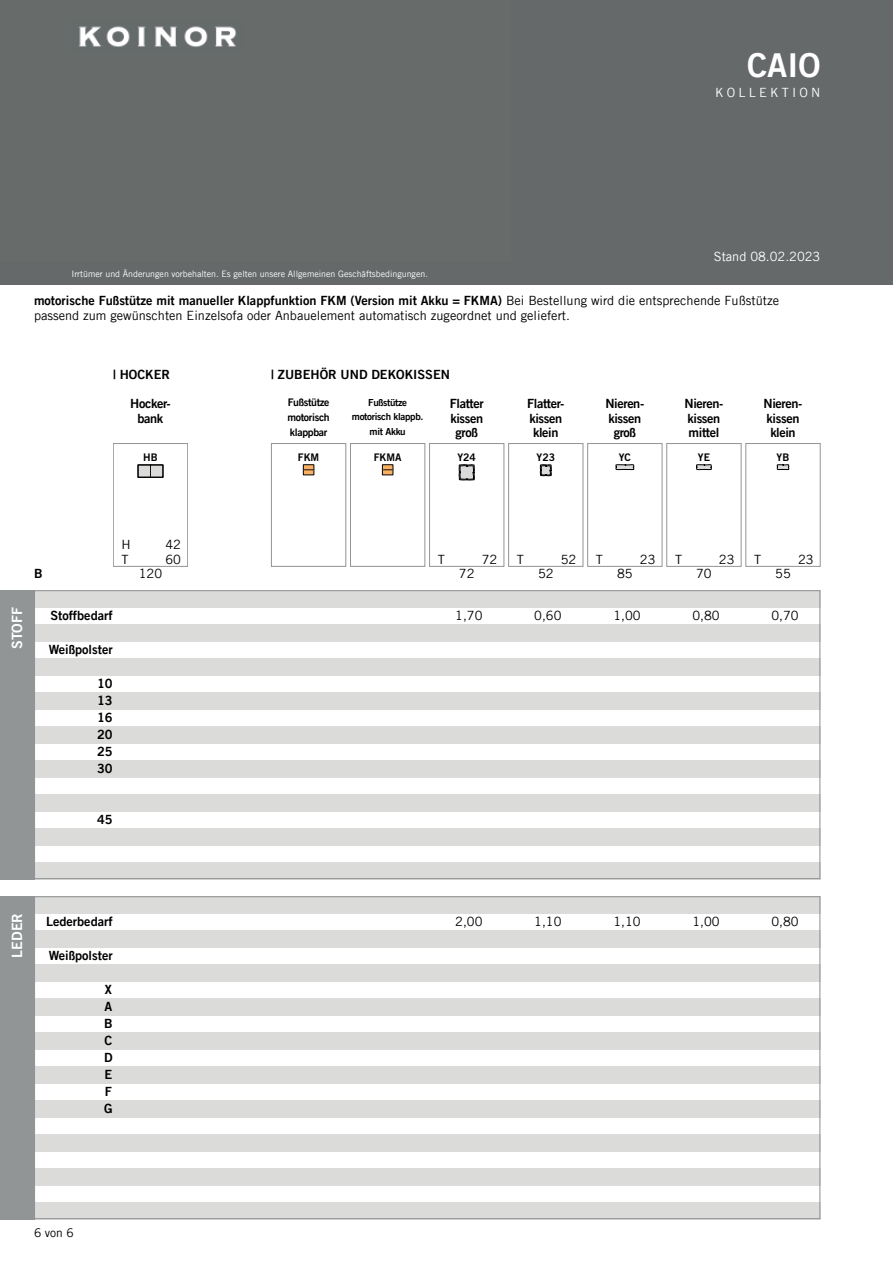
<style>
.page{position:relative;width:893px;height:1263px;background:#fff}
.page>*{position:absolute;margin:0;border:0;box-sizing:border-box;transform-origin:0 0}
.t1{font:33px "Trade Gothic LT Bold Two";color:#fff}
.t2{font:14.25px "Trade Gothic LT Bold Two";color:#fff}
.t3{font:12.75px/17px "Trade Gothic LT Bold Two";color:#000001;text-align:justify}
.t4{font:12.75px "Trade Gothic LT";color:#000001}
.t5{font:12.75px/14.7px "Trade Gothic LT Bold Two";letter-spacing:-.03em;color:#000001}
.t6{font:12.75px "Trade Gothic LT";color:#fff}
.t7{font:12.75px "Trade Gothic LT";letter-spacing:.25em;color:#fff}
.t8{font:12px "Trade Gothic LT";color:#000001}
.t9{font:10.5px/14.7px "Trade Gothic LT Bold Two";letter-spacing:-.03em;color:#000001;text-align:justify}
.t10{font:9.75px/14.7px "Trade Gothic LT Bold Two";letter-spacing:-.03em;color:#000001;text-align:center}
.t11{font:8.85px "Trade Gothic LT";color:#fff}
.s1{font-family:"Trade Gothic LT"}
</style>
<div class="page">
<div style="left:0;top:0;width:893px;height:285px;background:#656969"></div>
<svg style="left:33px;top:590px;width:788px;height:630px"></svg>
<div style="left:0;top:590px;width:34px;height:289px;background:#929595"></div>
<div style="left:0;top:896px;width:34px;height:323px;background:#929595"></div>
<img style="left:78px;top:26px;width:159px;height:21px">
<div style="left:745px;top:443px;width:75px;height:124px;border:1px solid #929595"></div>
<svg style="left:777px;top:464px;width:12px;height:6px"></svg>
<div style="left:666px;top:443px;width:75px;height:124px;border:1px solid #929595"></div>
<svg style="left:696px;top:464px;width:16px;height:6px"></svg>
<div style="left:587px;top:443px;width:75px;height:124px;border:1px solid #929595"></div>
<svg style="left:615px;top:464px;width:19px;height:6px"></svg>
<div style="left:508px;top:443px;width:75px;height:124px;border:1px solid #929595"></div>
<svg style="left:540px;top:464px;width:12px;height:13px"></svg>
<div style="left:429px;top:443px;width:75px;height:124px;border:1px solid #929595"></div>
<svg style="left:459px;top:464px;width:16px;height:17px"></svg>
<div style="left:350px;top:443px;width:75px;height:124px;border:1px solid #929595"></div>
<svg style="left:382px;top:465px;width:11px;height:10px"></svg>
<div style="left:382px;top:465px;width:11px;height:10px;border:1px solid #000001"></div>
<svg style="left:382px;top:470px;width:12px;height:1px"></svg>
<div style="left:271px;top:443px;width:75px;height:124px;border:1px solid #929595"></div>
<svg style="left:303px;top:465px;width:11px;height:10px"></svg>
<div style="left:303px;top:465px;width:11px;height:10px;border:1px solid #000001"></div>
<div style="left:113px;top:443px;width:75px;height:124px;border:1px solid #929595"></div>
<div style="left:138px;top:465px;width:25px;height:12px;background:#dbdcda"></div>
<div style="left:138px;top:465px;width:25px;height:13px;border:1px solid #000001"></div>
<div style="left:138px;top:465px;width:25px;height:12px;border:1px dashed #000001"></div>
<svg style="left:150px;top:465px;width:1px;height:12px"></svg>
<h1 class="t1" style="left:747px;top:45px;width:75px">CAIO</h1>
<p class="t7" style="left:715px;top:84px;width:107px">KOLLEKTION</p>
<p class="t11" style="left:71px;top:268px;width:358px">Irrtümer und Änderungen vorbehalten. Es gelten unsere Allgemeinen Geschäftsbedingungen.</p>
<p class="t6" style="left:714px;top:249px;width:108px">Stand 08.02.2023</p>
<p class="t3" style="left:34px;top:292px;width:746px">motorische Fußstütze mit manueller Klappfunktion FKM (Version mit Akku = FKMA) <span class="s1">Bei Bestellung wird die entsprechende Fußstütze</span></p>
<p class="t4" style="left:34px;top:307px;width:537px">passend zum gewünschten Einzelsofa oder Anbauelement automatisch zugeordnet und geliefert.</p>
<p class="t3" style="left:113px;top:366px;width:58px">| HOCKER</p>
<p class="t3" style="left:271px;top:366px;width:180px">| ZUBEHÖR UND DEKOKISSEN</p>
<p class="t5" style="left:130px;top:396px;width:42px;text-align:center">Hocker&shy;bank</p>
<p class="t9" style="left:287px;top:395px;width:44px">Fußstütze motorisch klappbar</p>
<p class="t10" style="left:352px;top:395px;width:73px">Fußstütze motorisch klappb. mit Akku</p>
<p class="t5" style="left:450px;top:396px;width:35px;text-align:center">Flatter kissen groß</p>
<p class="t5" style="left:527px;top:396px;width:39px">Flatter&shy;kissen klein</p>
<p class="t5" style="left:605px;top:396px;width:40px;text-align:center">Nieren&shy;kissen groß</p>
<p class="t5" style="left:684px;top:396px;width:40px">Nieren&shy;kissen mittel</p>
<p class="t5" style="left:763px;top:396px;width:40px">Nieren&shy;kissen klein</p>
<p class="t9" style="left:143px;top:450px;width:16px">HB</p>
<p class="t9" style="left:298px;top:450px;width:23px">FKM</p>
<p class="t9" style="left:374px;top:450px;width:29px">FKMA</p>
<p class="t9" style="left:457px;top:450px;width:20px">Y24</p>
<p class="t9" style="left:536px;top:450px;width:20px">Y23</p>
<p class="t9" style="left:619px;top:450px;width:14px">YC</p>
<p class="t9" style="left:698px;top:450px;width:14px">YE</p>
<p class="t9" style="left:776px;top:450px;width:14px">YB</p>
<p class="t2" style="left:8px;top:649px;width:43px;rotate:-90deg">STOFF</p>
<p class="t3" style="left:34px;top:564px;width:10px">B</p>
<p class="t4" style="left:122px;top:537px;width:11px">H</p>
<p class="t4" style="left:165px;top:537px;width:17px">42</p>
<p class="t4" style="left:122px;top:552px;width:9px">T</p>
<p class="t4" style="left:165px;top:552px;width:17px">60</p>
<p class="t4" style="left:438px;top:552px;width:9px">T</p>
<p class="t4" style="left:482px;top:552px;width:17px">72</p>
<p class="t4" style="left:517px;top:552px;width:9px">T</p>
<p class="t4" style="left:561px;top:552px;width:17px">52</p>
<p class="t4" style="left:596px;top:552px;width:9px">T</p>
<p class="t4" style="left:640px;top:552px;width:17px">23</p>
<p class="t4" style="left:675px;top:552px;width:9px">T</p>
<p class="t4" style="left:719px;top:552px;width:17px">23</p>
<p class="t4" style="left:754px;top:552px;width:9px">T</p>
<p class="t4" style="left:798px;top:552px;width:17px">23</p>
<p class="t4" style="left:139px;top:566px;width:25px">120</p>
<p class="t4" style="left:459px;top:566px;width:17px">72</p>
<p class="t4" style="left:538px;top:566px;width:17px">52</p>
<p class="t4" style="left:617px;top:566px;width:17px">85</p>
<p class="t4" style="left:696px;top:566px;width:17px">70</p>
<p class="t4" style="left:775px;top:566px;width:17px">55</p>
<p class="t3" style="left:50px;top:607px;width:64px">Stoffbedarf</p>
<p class="t3" style="left:49px;top:641px;width:65px">Weißpolster</p>
<p class="t3" style="left:97px;top:675px;width:17px">10<br>13<br>16<br>20<br>25<br>30</p>
<p class="t4" style="left:455px;top:608px;width:29px">1,70</p>
<p class="t4" style="left:534px;top:608px;width:29px">0,60</p>
<p class="t4" style="left:613px;top:608px;width:29px">1,00</p>
<p class="t4" style="left:692px;top:608px;width:29px">0,80</p>
<p class="t4" style="left:771px;top:608px;width:29px">0,70</p>
<p class="t3" style="left:97px;top:811px;width:17px">45</p>
<p class="t2" style="left:8px;top:958px;width:46px;rotate:-90deg">LEDER</p>
<p class="t3" style="left:46px;top:913px;width:68px">Lederbedarf</p>
<p class="t3" style="left:49px;top:947px;width:65px">Weißpolster</p>
<p class="t3" style="left:104px;top:981px;width:10px">X A B C D E F G</p>
<p class="t4" style="left:455px;top:914px;width:29px">2,00</p>
<p class="t4" style="left:534px;top:914px;width:29px">1,10</p>
<p class="t4" style="left:613px;top:914px;width:29px">1,10</p>
<p class="t4" style="left:692px;top:914px;width:29px">1,00</p>
<p class="t4" style="left:771px;top:914px;width:29px">0,80</p>
<p class="t8" style="left:34px;top:1226px;width:41px">6 von 6</p>
</div>
